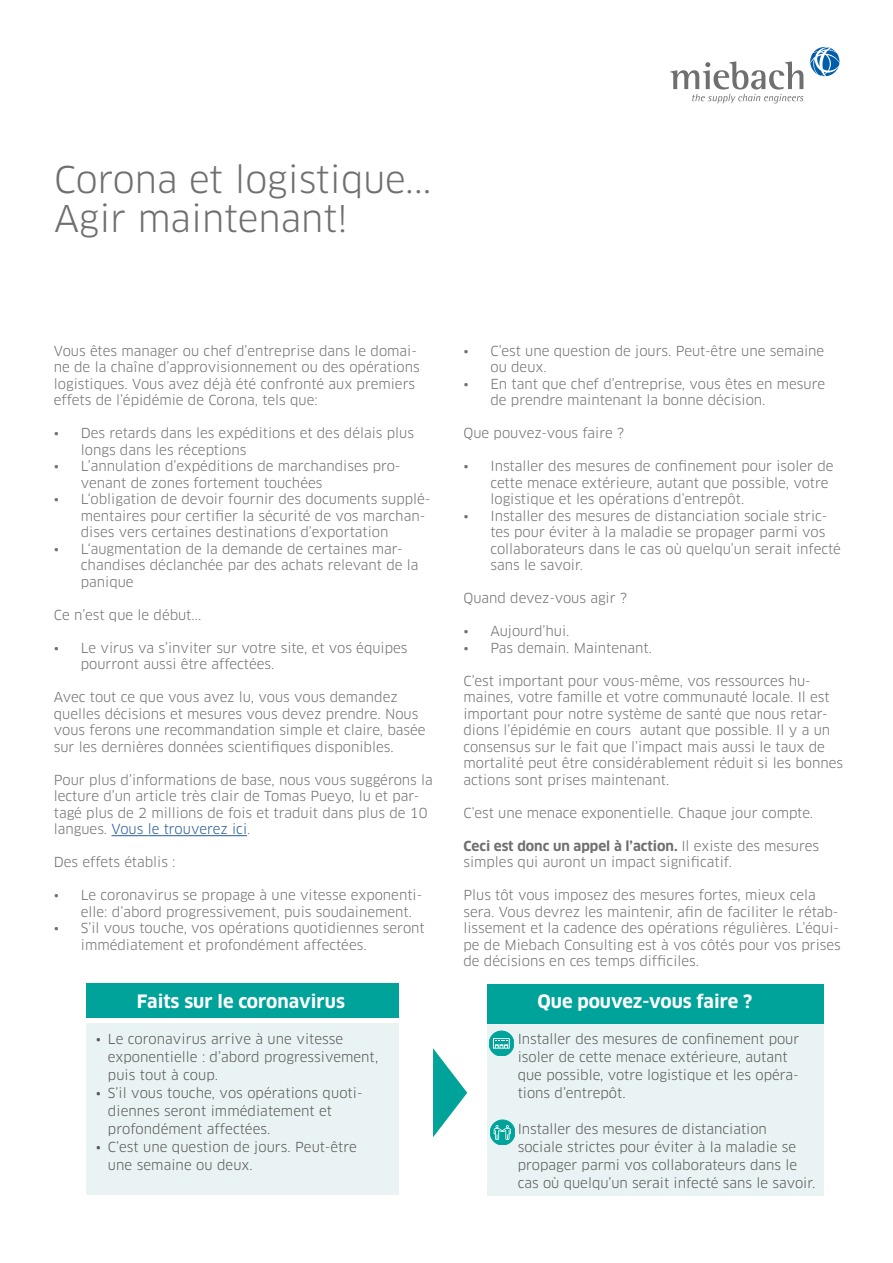
<style>
.page{position:relative;width:893px;height:1263px;background:#fff}
.page>*{position:absolute;margin:0;border:0;box-sizing:border-box;transform-origin:0 0}
.t1{font:36px/39px "Clan Pro";color:#706f6f}
.t2{font:700 18px "Clan Pro";color:#fff}
.t3{font:13.5px/16.5px "Clan Pro";color:#706f6f}
.t4{font:13.5px/18px "Clan Pro";color:#575756}
.s1{color:#275b9b}
.s2{font-weight:700}
</style>
<div class="page">
<svg style="left:670px;top:61px;width:133px;height:42px"></svg>
<svg style="left:810px;top:47px;width:29px;height:29px"></svg>
<hr style="left:112px;top:835px;width:135px;height:1px;background:#275b9b">
<div style="left:86px;top:1023px;width:312px;height:172px;background:#e9f3f3"></div>
<div style="left:86px;top:984px;width:312px;height:34px;background:#00a39a"></div>
<div style="left:487px;top:1023px;width:336px;height:173px;background:#e9f3f3"></div>
<div style="left:487px;top:984px;width:336px;height:39px;background:#00a39a"></div>
<svg style="left:433px;top:1048px;width:34px;height:88px"></svg>
<div style="left:489px;top:1031px;width:25px;height:25px;background:#00a39a;border-radius:50%"></div>
<div style="left:489px;top:1031px;width:25px;height:25px;border:1px solid #00a39a;border-radius:50%"></div>
<svg style="left:493px;top:1038px;width:17px;height:11px"></svg>
<div style="left:490px;top:1120px;width:25px;height:25px;background:#00a39a;border-radius:50%"></div>
<div style="left:490px;top:1120px;width:25px;height:25px;border:1px solid #00a39a;border-radius:50%"></div>
<svg style="left:494px;top:1125px;width:17px;height:15px"></svg>
<h1 class="t1" style="left:54px;top:160px;width:379px">Corona et logistique...<br>Agir maintenant!</h1>
<p class="t3" style="left:54px;top:343px;width:367px">Vous êtes manager ou chef d’entreprise dans le domai&shy;ne de la chaîne d’approvisionnement ou des opérations logistiques. Vous avez déjà été confronté aux premiers effets de l’épidémie de Corona, tels que:</p>
<p class="t3" style="left:81px;top:425px;width:335px;text-indent:-27px">• Des retards dans les expéditions et des délais plus longs dans les réceptions</p>
<p class="t3" style="left:81px;top:458px;width:321px;text-indent:-27px">• L’annulation d’expéditions de marchandises pro&shy;venant de zones fortement touchées</p>
<p class="t3" style="left:81px;top:491px;width:351px;text-indent:-27px">• L‘obligation de devoir fournir des documents supplé&shy;mentaires pour certifier la sécurité de vos marchan&shy;dises vers certaines destinations d’exportation</p>
<p class="t3" style="left:81px;top:540px;width:339px;text-indent:-27px">• L‘augmentation de la demande de certaines mar&shy;chandises déclanchée par des achats relevant de la panique</p>
<p class="t3" style="left:54px;top:606px;width:149px">Ce n’est que le début...</p>
<p class="t3" style="left:81px;top:639px;width:328px;text-indent:-27px">• Le virus va s’inviter sur votre site, et vos équipes pourront aussi être affectées.</p>
<p class="t3" style="left:54px;top:689px;width:373px">Avec tout ce que vous avez lu, vous vous demandez quelles décisions et mesures vous devez prendre. Nous vous ferons une recommandation simple et claire, basée sur les dernières données scientifiques disponibles.</p>
<p class="t3" style="left:54px;top:771px;width:380px">Pour plus d’informations de base, nous vous suggérons la lecture d’un article très clair de Tomas Pueyo, lu et par&shy;tagé plus de 2 millions de fois et traduit dans plus de 10 langues. <span class="s1">Vous le trouverez ici</span>.</p>
<p class="t3" style="left:54px;top:854px;width:123px">Des effets établis :</p>
<p class="t3" style="left:81px;top:887px;width:343px;text-indent:-27px">• Le coronavirus se propage à une vitesse exponenti&shy;elle: d’abord progressivement, puis soudainement.</p>
<p class="t3" style="left:81px;top:920px;width:345px;text-indent:-27px">• S’il vous touche, vos opérations quotidiennes seront immédiatement et profondément affectées.</p>
<h2 class="t2" style="left:137px;top:991px;width:210px">Faits sur le coronavirus</h2>
<p class="t4" style="left:108px;top:1030px;width:272px;text-indent:-12px">• Le coronavirus arrive à une vitesse exponentielle : d’abord progressivement, puis tout à coup.</p>
<p class="t4" style="left:108px;top:1084px;width:256px;text-indent:-12px">• S’il vous touche, vos opérations quoti&shy;diennes seront immédiatement et profondément affectées.</p>
<p class="t4" style="left:108px;top:1138px;width:250px;text-indent:-12px">• C’est une question de jours. Peut-être une semaine ou deux.</p>
<p class="t3" style="left:490px;top:342px;width:335px;text-indent:-27px">• C’est une question de jours. Peut-être une semaine ou deux.</p>
<p class="t3" style="left:490px;top:375px;width:336px;text-indent:-27px">• En tant que chef d’entreprise, vous êtes en mesure de prendre maintenant la bonne décision.</p>
<p class="t3" style="left:463px;top:425px;width:162px">Que pouvez-vous faire ?</p>
<p class="t3" style="left:490px;top:458px;width:345px;text-indent:-27px">• Installer des mesures de confinement pour isoler de cette menace extérieure, autant que possible, votre logistique et les opérations d’entrepôt.</p>
<p class="t3" style="left:490px;top:507px;width:352px;text-indent:-27px">• Installer des mesures de distanciation sociale stric&shy;tes pour éviter à la maladie se propager parmi vos collaborateurs dans le cas où quelqu’un serait infecté sans le savoir.</p>
<p class="t3" style="left:463px;top:590px;width:165px">Quand devez-vous agir ?</p>
<p class="t3" style="left:463px;top:623px;width:108px">• Aujourd’hui.</p>
<p class="t3" style="left:463px;top:639px;width:190px">• Pas demain. Maintenant.</p>
<p class="t3" style="left:463px;top:672px;width:381px">C’est important pour vous-même, vos ressources hu&shy;maines, votre famille et votre communauté locale. Il est important pour notre système de santé que nous retar&shy;dions l’épidémie en cours autant que possible. Il y a un consensus sur le fait que l’impact mais aussi le taux de mortalité peut être considérablement réduit si les bonnes actions sont prises maintenant.</p>
<p class="t3" style="left:463px;top:804px;width:351px">C’est une menace exponentielle. Chaque jour compte.</p>
<p class="t3" style="left:463px;top:837px;width:357px"><span class="s2">Ceci est donc un appel à l’action.</span> Il existe des mesures simples qui auront un impact significatif.</p>
<p class="t3" style="left:463px;top:887px;width:379px">Plus tôt vous imposez des mesures fortes, mieux cela sera. Vous devrez les maintenir, afin de faciliter le rétab&shy;lissement et la cadence des opérations régulières. L’équi&shy;pe de Miebach Consulting est à vos côtés pour vos prises de décisions en ces temps difficiles.</p>
<h2 class="t2" style="left:537px;top:991px;width:216px">Que pouvez-vous faire ?</h2>
<p class="t4" style="left:518px;top:1030px;width:283px">Installer des mesures de confinement pour isoler de cette menace extérieure, autant que possible, votre logistique et les opéra&shy;tions d’entrepôt.</p>
<p class="t4" style="left:518px;top:1120px;width:299px">Installer des mesures de distanciation<br>sociale strictes pour éviter à la maladie se propager parmi vos collaborateurs dans le cas où quelqu’un serait infecté sans le savoir.</p>
</div>
